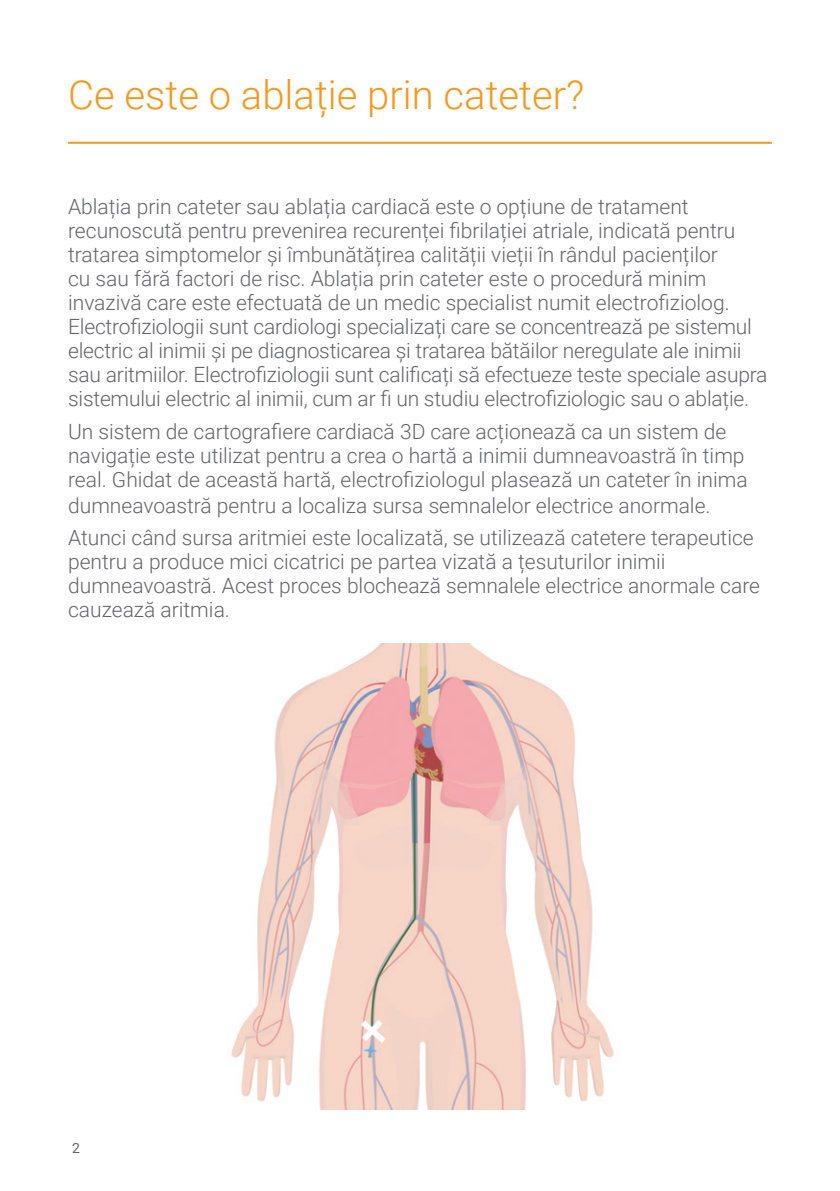
<style>
.page{position:relative;width:840px;height:1191px;background:#fff}
.page>*{position:absolute;margin:0;border:0;box-sizing:border-box;transform-origin:0 0}
.Chapter_Header{font:300 40px "Roboto";color:#f3991f}
.Body{font:300 21px/24px "Roboto";color:#646568}
.t1{font:14px "Roboto";color:#646568}
</style>
<div class="page">
<img style="left:231px;top:643px;width:383px;height:466px">
<hr style="left:68px;top:142px;width:703px;height:2px;background:#f3991f">
<p class="Chapter_Header" style="left:68px;top:67px;width:517px">Ce este o ablație prin cateter?</p>
<p class="Body" style="left:68px;top:194px;width:700px">Ablația prin cateter sau ablația cardiacă este o opțiune de tratament recunoscută pentru prevenirea recurenței fibrilației atriale, indicată pentru tratarea simptomelor și îmbunătățirea calității vieții în rândul pacienților<br>cu sau fără factori de risc. Ablația prin cateter este o procedură minim invazivă care este efectuată de un medic specialist numit electrofiziolog.<br>Electrofiziologii sunt cardiologi specializați care se concentrează pe sistemul electric al inimii și pe diagnosticarea și tratarea bătăilor neregulate ale inimii sau aritmiilor. Electrofiziologii sunt calificați să efectueze teste speciale asupra sistemului electric al inimii, cum ar fi un studiu electrofiziologic sau o ablație.</p>
<p class="Body" style="left:68px;top:418px;width:680px">Un sistem de cartografiere cardiacă 3D care acționează ca un sistem de navigație este utilizat pentru a crea o hartă a inimii dumneavoastră în timp real. Ghidat de această hartă, electrofiziologul plasează un cateter în inima</p>
<p class="Body" style="left:68px;top:492px;width:643px">dumneavoastră pentru a localiza sursa semnalelor electrice anormale.</p>
<p class="Body" style="left:68px;top:525px;width:693px">Atunci când sursa aritmiei este localizată, se utilizează catetere terapeutice pentru a produce mici cicatrici pe partea vizată a țesuturilor inimii dumneavoastră. Acest proces blochează semnalele electrice anormale care cauzează aritmia.</p>
<p class="t1" style="left:72px;top:1138px;width:9px">2</p>
</div>
